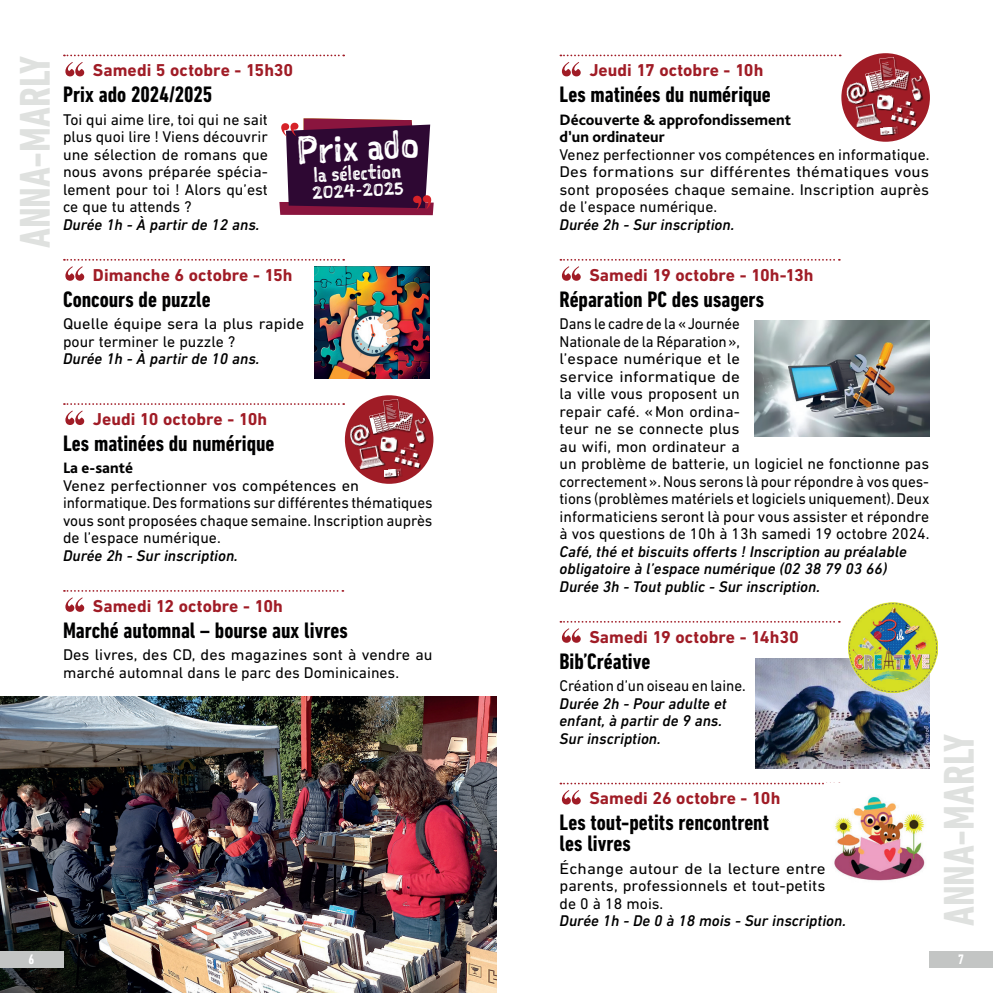
<style>
.page{position:relative;width:993px;height:993px;background:#fff}
.page>*{position:absolute;margin:0;border:0;box-sizing:border-box;transform-origin:0 0}
.t1{font:52.5px "Abril Fatface";color:#a01c26}
.t2{font:700 condensed 43.75px "DIN Next LT Pro";color:#dfe1df}
.t3{font:36.93px "Sketchnote Square";color:#fff}
.t4{font:700 condensed 22.75px/21px "DIN Next LT Pro";color:#000001}
.t5{font:19.6px "Sketchnote Square";color:#fff}
.t6{font:700 17.5px "DIN Next LT Pro";letter-spacing:.005em;color:#a01c26}
.t7{font:16.45px "Sketchnote Square";color:#fff}
.t8{font:15.75px/17.5px "DIN Next LT Pro";color:#000001;scale:.95 1}
.t9{font:15.75px/17.5px "DIN Next LT Pro";color:#000001;text-align:justify}
.t10{font:italic 500 15.75px/17.5px "DIN Next LT Pro";color:#000001}
.t11{font:15.75px/17.5px "DIN Next LT Pro";color:#000001;scale:1.04 1}
.t12{font:15.75px/17.5px "DIN Next LT Pro";color:#000001;text-align:justify;scale:1.09 1}
.t13{font:800 15.75px/17.5px "Bliss Pro";color:#000001}
.t14{font:15.75px/17.5px "DIN Next LT Pro";color:#000001;scale:1.05 1}
.t15{font:700 condensed 14px "DIN Next LT Pro";color:#fff}
</style>
<div class="page">
<div style="left:929px;top:950px;width:63px;height:17px;background:#c3c5c4"></div>
<svg style="left:64px;top:55px;width:280px;height:1px"></svg>
<svg style="left:64px;top:259px;width:280px;height:1px"></svg>
<svg style="left:64px;top:403px;width:280px;height:2px"></svg>
<svg style="left:64px;top:590px;width:279px;height:1px"></svg>
<svg style="left:279px;top:118px;width:154px;height:97px;background:#522248"></svg>
<img style="left:314px;top:266px;width:115px;height:112px">
<div style="left:345px;top:395px;width:88px;height:88px;background:#a01c26;border-radius:50%"></div>
<img style="left:350px;top:424px;width:20px;height:22px">
<div style="left:383px;top:468px;width:20px;height:10px;background:#961c26"></div>
<img style="left:384px;top:469px;width:17px;height:8px">
<div style="left:360px;top:445px;width:25px;height:25px;background:#000001;opacity:.75"></div>
<img style="left:356px;top:444px;width:28px;height:25px">
<div style="left:380px;top:437px;width:18px;height:16px;background:#000001;opacity:.75"></div>
<img style="left:380px;top:436px;width:17px;height:15px">
<div style="left:394px;top:443px;width:27px;height:26px;background:#000001;opacity:.75"></div>
<img style="left:394px;top:440px;width:30px;height:27px">
<div style="left:369px;top:399px;width:45px;height:36px;background:#000001;opacity:.75"></div>
<img style="left:369px;top:400px;width:43px;height:34px">
<img style="left:412px;top:417px;width:19px;height:26px">
<img style="left:0;top:696px;width:496px;height:296px">
<svg style="left:560px;top:55px;width:280px;height:1px"></svg>
<svg style="left:560px;top:259px;width:279px;height:1px"></svg>
<svg style="left:560px;top:621px;width:279px;height:1px"></svg>
<svg style="left:560px;top:782px;width:264px;height:2px"></svg>
<div style="left:841px;top:53px;width:88px;height:89px;background:#a01c26;border-radius:50%"></div>
<div style="left:846px;top:83px;width:21px;height:22px;background:#000001;opacity:.75"></div>
<img style="left:846px;top:82px;width:20px;height:23px">
<div style="left:879px;top:127px;width:20px;height:9px;background:#000001;opacity:.75"></div>
<img style="left:879px;top:127px;width:18px;height:8px">
<div style="left:856px;top:103px;width:25px;height:25px;background:#000001;opacity:.75"></div>
<img style="left:852px;top:103px;width:28px;height:24px">
<div style="left:876px;top:95px;width:18px;height:16px;background:#000001;opacity:.75"></div>
<img style="left:876px;top:94px;width:17px;height:16px">
<div style="left:890px;top:101px;width:27px;height:26px;background:#000001;opacity:.75"></div>
<img style="left:890px;top:98px;width:30px;height:28px">
<div style="left:865px;top:57px;width:45px;height:36px;background:#000001;opacity:.75"></div>
<img style="left:865px;top:58px;width:43px;height:34px">
<div style="left:911px;top:76px;width:11px;height:26px;background:#000001;opacity:.75"></div>
<img style="left:908px;top:76px;width:19px;height:25px">
<img style="left:754px;top:320px;width:175px;height:116px">
<img style="left:755px;top:658px;width:174px;height:110px">
<img style="left:847px;top:602px;width:90px;height:90px">
<img style="left:826px;top:782px;width:99px;height:99px">
<div style="left:0;top:950px;width:63px;height:17px;background:#c3c5c4"></div>
<h2 class="t2" style="left:10px;top:248px;width:193px;rotate:-90deg">ANNA-MARLY</h2>
<h1 class="t1" style="left:63px;top:46px;width:25px">“</h1>
<p class="t6" style="left:93px;top:60px;width:202px">Samedi 5 octobre - 15h30</p>
<h3 class="t4" style="left:63px;top:84px;width:151px">Prix ado 2024/2025</h3>
<p class="t9" style="left:63px;top:110px;width:206px">Toi qui aime lire, toi qui ne sait plus quoi lire ! Viens découvrir une sélection de romans que nous avons préparée spécia&shy;lement pour toi ! Alors qu’est ce que tu attends ?</p>
<p class="t10" style="left:63px;top:215px;width:198px">Durée 1h - À partir de 12 ans.</p>
<h1 class="t1" style="left:63px;top:250px;width:25px">“</h1>
<p class="t6" style="left:93px;top:264px;width:201px">Dimanche 6 octobre - 15h</p>
<h3 class="t4" style="left:63px;top:288px;width:149px">Concours de puzzle</h3>
<p class="t14" style="left:63px;top:314px;width:231px">Quelle équipe sera la plus rapide pour terminer le puzzle ?</p>
<p class="t10" style="left:63px;top:350px;width:198px">Durée 1h - À partir de 10 ans.</p>
<h3 class="t3" style="left:295px;top:125px;width:124px;rotate:-3deg">Prix ado</h3>
<p class="t5" style="left:312px;top:162px;width:89px;rotate:-3deg">la sélection</p>
<p class="t7" style="left:311px;top:182px;width:93px;rotate:-3deg">2024-2025</p>
<h1 class="t1" style="left:63px;top:394px;width:25px">“</h1>
<p class="t6" style="left:93px;top:408px;width:176px">Jeudi 10 octobre - 10h</p>
<h3 class="t4" style="left:63px;top:432px;width:213px">Les matinées du numérique</h3>
<p class="t13" style="left:63px;top:458px;width:71px">La e-santé</p>
<p class="t11" style="left:63px;top:476px;width:357px">Venez perfectionner vos compétences en informatique. Des formations sur différentes thématiques vous sont proposées chaque semaine. Inscription auprès de l’espace numérique.</p>
<p class="t10" style="left:63px;top:546px;width:176px">Durée 2h - Sur inscription.</p>
<h1 class="t1" style="left:63px;top:581px;width:25px">“</h1>
<p class="t6" style="left:93px;top:595px;width:191px">Samedi 12 octobre - 10h</p>
<h3 class="t4" style="left:63px;top:619px;width:286px">Marché automnal – bourse aux livres</h3>
<p class="t9" style="left:63px;top:645px;width:371px">Des livres, des CD, des magazines sont à vendre au marché automnal dans le parc des Dominicaines.</p>
<p class="t15" style="left:29px;top:951px;width:7px">6</p>
<h1 class="t1" style="left:559px;top:46px;width:25px">“</h1>
<p class="t6" style="left:589px;top:60px;width:175px">Jeudi 17 octobre - 10h</p>
<h3 class="t4" style="left:559px;top:84px;width:213px">Les matinées du numérique</h3>
<p class="t13" style="left:559px;top:110px;width:233px">Découverte &amp; approfondissement d’un ordinateur</p>
<p class="t9" style="left:559px;top:145px;width:371px">Venez perfectionner vos compétences en informatique.<br>Des formations sur différentes thématiques vous sont proposées chaque semaine. Inscription auprès de l’espace numérique.</p>
<p class="t10" style="left:559px;top:215px;width:176px">Durée 2h - Sur inscription.</p>
<h1 class="t1" style="left:559px;top:250px;width:25px">“</h1>
<p class="t6" style="left:589px;top:264px;width:226px">Samedi 19 octobre - 10h-13h</p>
<h3 class="t4" style="left:559px;top:288px;width:206px">Réparation PC des usagers</h3>
<p class="t8" style="left:559px;top:314px;width:391px">Dans le cadre de la «Journée<br>Nationale de la Réparation»,<br>l’espace numérique et le<br>service informatique de<br>la ville vous proposent un<br>repair café. «Mon ordina-<br>teur ne se connecte plus<br>au wifi, mon ordinateur a<br>un problème de batterie, un logiciel ne fonctionne pas correctement». Nous serons là pour répondre à vos ques&shy;tions (problèmes matériels et logiciels uniquement). Deux informaticiens seront là pour vous assister et répondre à vos questions de 10h à 13h samedi 19 octobre 2024.</p>
<p class="t10" style="left:559px;top:542px;width:349px">Café, thé et biscuits offerts ! Inscription au préalable obligatoire à l’espace numérique (02 38 79 03 66)<br>Durée 3h - Tout public - Sur inscription.</p>
<h1 class="t1" style="left:559px;top:612px;width:25px">“</h1>
<p class="t6" style="left:589px;top:626px;width:211px">Samedi 19 octobre - 14h30</p>
<h3 class="t4" style="left:559px;top:650px;width:92px">Bib’Créative</h3>
<p class="t9" style="left:559px;top:676px;width:187px">Création d’un oiseau en laine.</p>
<p class="t10" style="left:559px;top:694px;width:168px">Durée 2h - Pour adulte et enfant, à partir de 9 ans.<br>Sur inscription.</p>
<h1 class="t1" style="left:559px;top:773px;width:25px">“</h1>
<p class="t6" style="left:589px;top:787px;width:192px">Samedi 26 octobre - 10h</p>
<h3 class="t4" style="left:559px;top:811px;width:211px">Les tout-petits rencontrent les livres</h3>
<p class="t12" style="left:559px;top:859px;width:246px">Échange autour de la lecture entre parents, professionnels et tout-petits de 0 à 18 mois.</p>
<p class="t10" style="left:559px;top:911px;width:288px">Durée 1h - De 0 à 18 mois - Sur inscription.</p>
<h2 class="t2" style="left:933px;top:925px;width:193px;rotate:-90deg">ANNA-MARLY</h2>
<p class="t15" style="left:957px;top:951px;width:7px">7</p>
</div>
